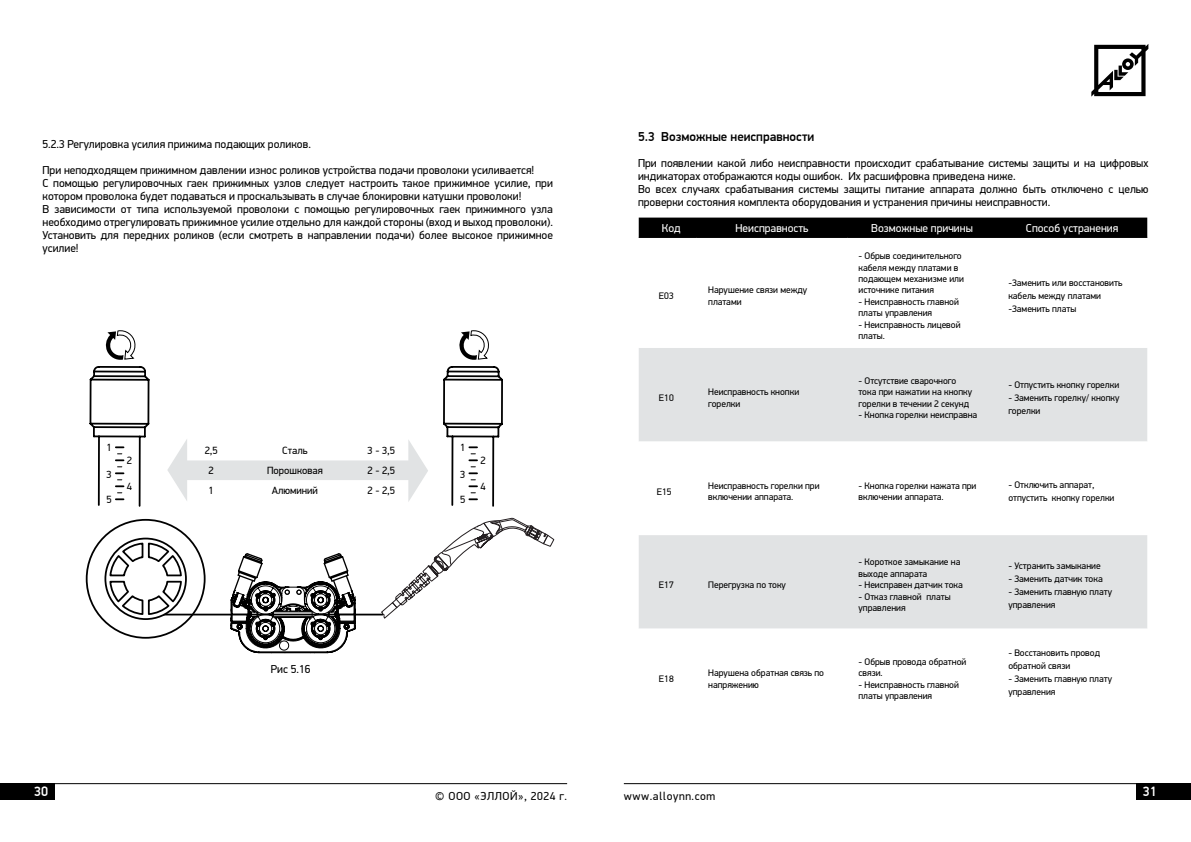
<style>
.page{position:relative;width:1191px;height:842px;background:#fff}
.page>*{position:absolute;margin:0;border:0;box-sizing:border-box;transform-origin:0 0}
.t1{font:500 13.6px "PF Din Display Pro";color:#fff}
.t2{font:500 13px "PF Din Display Pro";color:#000}
.t3{font:11.5px/13px "PF Din Display Pro";color:#000}
.t4{font:11.5px "PF Din Display Pro";color:#fff}
.t5{font:11.5px "PF Din Display Pro";letter-spacing:.05em;color:#000}
.t6{font:10.5px "PF Din Display Pro";color:#000}
.t7{font:9.5px/11.4px "PF Din Display Pro";color:#000}
</style>
<div class="page">
<svg style="left:1091px;top:44px;width:57px;height:53px"></svg>
<div style="left:1136px;top:783px;width:55px;height:16px;background:#000"></div>
<div style="left:0;top:783px;width:55px;height:16px;background:#000"></div>
<hr style="left:624px;top:783px;width:532px;height:1px;background:#000">
<hr style="left:34px;top:783px;width:533px;height:1px;background:#000">
<svg style="left:230px;top:553px;width:126px;height:101px"></svg>
<div style="left:273px;top:612px;width:39px;height:5px;background:#acacac"></div>
<div style="left:273px;top:611px;width:39px;height:6px;border:1px solid #000"></div>
<hr style="left:150px;top:614px;width:233px;height:1px;background:#000">
<svg style="left:380px;top:517px;width:175px;height:102px"></svg>
<div style="left:86px;top:519px;width:119px;height:120px;border:2px solid #000;border-radius:50%"></div>
<div style="left:104px;top:538px;width:83px;height:82px;border:2px solid #000;border-radius:50%"></div>
<svg style="left:108px;top:542px;width:75px;height:74px"></svg>
<svg style="left:167px;top:439px;width:261px;height:63px"></svg>
<svg style="left:443px;top:330px;width:60px;height:177px"></svg>
<svg style="left:89px;top:330px;width:61px;height:177px"></svg>
<div style="left:639px;top:218px;width:508px;height:19px;background:#000"></div>
<div style="left:639px;top:348px;width:508px;height:93px;background:#e1e3e4"></div>
<div style="left:639px;top:535px;width:508px;height:94px;background:#e1e3e4"></div>
<hr style="left:639px;top:237px;width:58px;height:1px;background:#000">
<hr style="left:697px;top:237px;width:150px;height:1px;background:#000">
<hr style="left:847px;top:237px;width:150px;height:1px;background:#000">
<hr style="left:997px;top:237px;width:150px;height:1px;background:#000">
<p class="t3" style="left:43px;top:138px;width:270px">5.2.3 Регулировка усилия прижима подающих роликов.</p>
<p class="t3" style="left:42px;top:164px;width:512px">При неподходящем прижимном давлении износ роликов устройства подачи проволоки усиливается!<br>С помощью регулировочных гаек прижимных узлов следует настроить такое прижимное усилие, при котором проволока будет подаваться и проскальзывать в случае блокировки катушки проволоки!<br>В зависимости от типа используемой проволоки с помощью регулировочных гаек прижимного узла необходимо отрегулировать прижимное усилие отдельно для каждой стороны (вход и выход проволоки).<br>Установить для передних роликов (если смотреть в направлении подачи) более высокое прижимное усилие!</p>
<p class="t6" style="left:107px;top:441px;width:7px">1</p>
<p class="t6" style="left:107px;top:468px;width:7px">3</p>
<p class="t6" style="left:107px;top:493px;width:7px">5</p>
<p class="t6" style="left:127px;top:454px;width:7px">2</p>
<p class="t6" style="left:127px;top:480px;width:7px">4</p>
<p class="t6" style="left:205px;top:445px;width:15px">2,5</p>
<p class="t6" style="left:282px;top:445px;width:27px">Сталь</p>
<p class="t6" style="left:367px;top:445px;width:29px">3 - 3,5</p>
<p class="t6" style="left:209px;top:464px;width:7px">2</p>
<p class="t6" style="left:267px;top:464px;width:57px">Порошковая</p>
<p class="t6" style="left:367px;top:464px;width:29px">2 - 2,5</p>
<p class="t6" style="left:209px;top:484px;width:7px">1</p>
<p class="t6" style="left:272px;top:484px;width:48px">Алюминий</p>
<p class="t6" style="left:367px;top:484px;width:29px">2 - 2,5</p>
<p class="t6" style="left:460px;top:441px;width:7px">1</p>
<p class="t6" style="left:460px;top:468px;width:7px">3</p>
<p class="t6" style="left:460px;top:493px;width:7px">5</p>
<p class="t6" style="left:480px;top:454px;width:7px">2</p>
<p class="t6" style="left:480px;top:480px;width:7px">4</p>
<p class="t3" style="left:271px;top:662px;width:41px">Рис 5.16</p>
<h2 class="t2" style="left:638px;top:129px;width:178px">5.3 Возможные неисправности</h2>
<p class="t3" style="left:638px;top:157px;width:512px">При появлении какой либо неисправности происходит срабатывание системы защиты и на цифровых индикаторах отображаются коды ошибок. Их расшифровка приведена ниже.<br>Во всех случаях срабатывания системы защиты питание аппарата должно быть отключено с целью проверки состояния комплекта оборудования и устранения причины неисправности.</p>
<p class="t4" style="left:662px;top:221px;width:20px">Код</p>
<p class="t4" style="left:735px;top:221px;width:74px">Неисправность</p>
<p class="t4" style="left:871px;top:221px;width:103px">Возможные причины</p>
<p class="t4" style="left:1026px;top:221px;width:94px">Способ устранения</p>
<p class="t7" style="left:659px;top:290px;width:16px">Е03</p>
<p class="t7" style="left:708px;top:285px;width:100px">Нарушение связи между платами</p>
<p class="t7" style="left:858px;top:250px;width:107px">- Обрыв соединительного кабеля между платами в подающем механизме или источнике питания</p>
<p class="t7" style="left:858px;top:296px;width:102px">- Неисправность главной платы управления</p>
<p class="t7" style="left:858px;top:319px;width:104px">- Неисправность лицевой платы.</p>
<p class="t7" style="left:659px;top:392px;width:16px">Е10</p>
<p class="t7" style="left:708px;top:387px;width:92px">Неисправность кнопки горелки</p>
<p class="t7" style="left:858px;top:375px;width:115px">- Отсутствие сварочного тока при нажатии на кнопку горелки в течении 2 секунд</p>
<p class="t7" style="left:858px;top:409px;width:120px">- Кнопка горелки неисправна</p>
<p class="t7" style="left:1008px;top:276px;width:115px;line-height:13px">-Заменить или восстановить кабель между платами -Заменить платы</p>
<p class="t7" style="left:1008px;top:379px;width:112px">- Отпустить кнопку горелки</p>
<p class="t7" style="left:1008px;top:392px;width:113px;line-height:13px">- Заменить горелку/ кнопку горелки</p>
<p class="t7" style="left:657px;top:486px;width:16px">Е15</p>
<p class="t7" style="left:708px;top:480px;width:113px">Неисправность горелки при включении аппарата.</p>
<p class="t7" style="left:858px;top:480px;width:119px">- Кнопка горелки нажата при включении аппарата.</p>
<p class="t7" style="left:1008px;top:479px;width:108px;line-height:13px">- Отключить аппарат, отпустить кнопку горелки</p>
<p class="t7" style="left:659px;top:579px;width:16px">Е17</p>
<p class="t7" style="left:708px;top:579px;width:79px">Перегрузка по току</p>
<p class="t7" style="left:659px;top:673px;width:16px">Е18</p>
<p class="t7" style="left:708px;top:667px;width:117px">Нарушена обратная связь по напряжению</p>
<p class="t7" style="left:858px;top:557px;width:103px">- Короткое замыкание на выходе аппарата</p>
<p class="t7" style="left:858px;top:579px;width:106px">- Неисправен датчик тока</p>
<p class="t7" style="left:858px;top:591px;width:94px">- Отказ главной платы управления</p>
<p class="t7" style="left:858px;top:656px;width:109px">- Обрыв провода обратной связи.</p>
<p class="t7" style="left:858px;top:679px;width:102px">- Неисправность главной платы управления</p>
<p class="t7" style="left:1008px;top:560px;width:94px">- Устранить замыкание</p>
<p class="t7" style="left:1008px;top:573px;width:96px">- Заменить датчик тока</p>
<p class="t7" style="left:1008px;top:585px;width:105px;line-height:13px">- Заменить главную плату управления</p>
<p class="t7" style="left:1008px;top:646px;width:93px;line-height:13px">- Восстановить провод обратной связи</p>
<p class="t7" style="left:1008px;top:672px;width:105px;line-height:13px">- Заменить главную плату управления</p>
<h1 class="t1" style="left:34px;top:783px;width:16px">30</h1>
<p class="t5" style="left:435px;top:789px;width:133px">© ООО «ЭЛЛОЙ», 2024 г.</p>
<p class="t5" style="left:624px;top:789px;width:93px">www.alloynn.com</p>
<h1 class="t1" style="left:1142px;top:783px;width:16px">31</h1>
</div>
